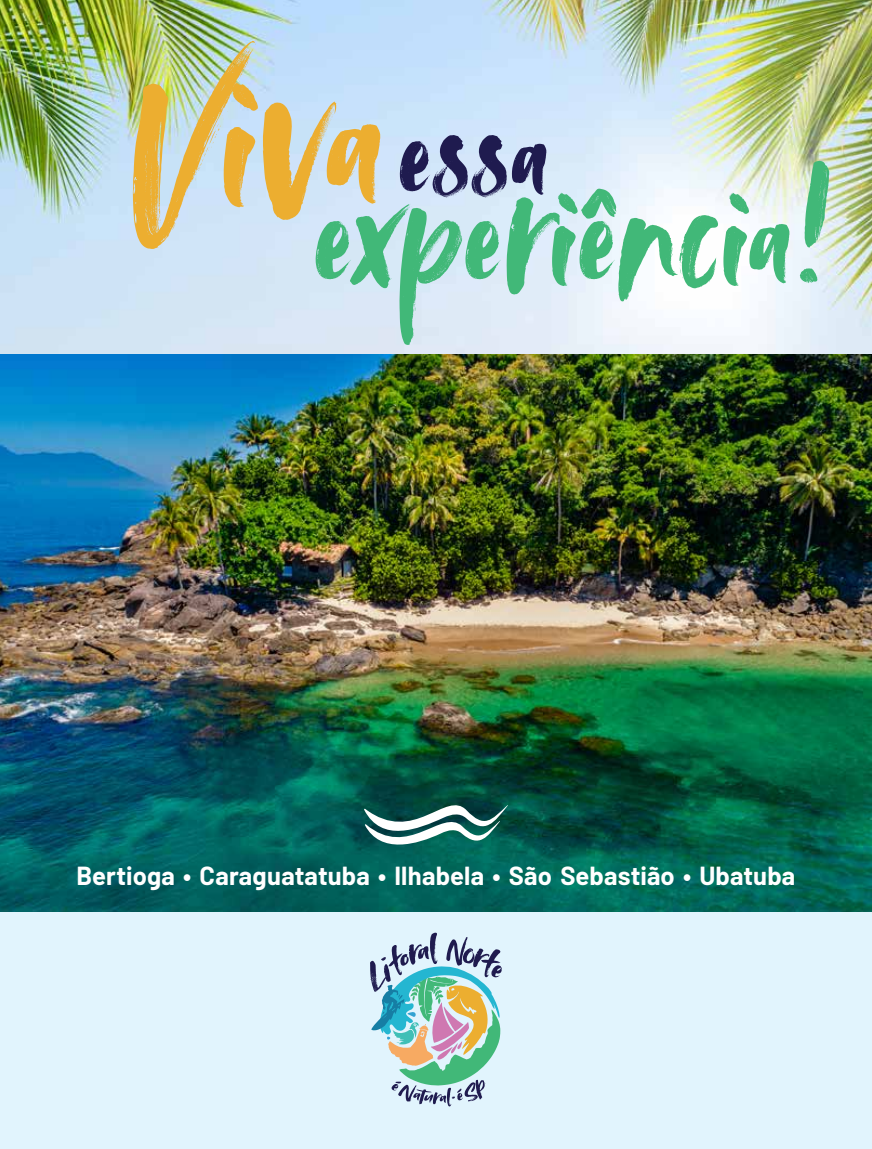
<style>
.page{position:relative;width:872px;height:1149px;background:#fff}
.page>*{position:absolute;margin:0;border:0;box-sizing:border-box;transform-origin:0 0}
.t1{font:168.9px "Avallon";letter-spacing:.005em;color:#41b878}
.t2{font:145.5px "Avallon";color:#1f1b4f}
.t3{font:700 25.5px "Barlow";letter-spacing:.005em;color:#fff}
</style>
<div class="page">
<div style="left:0;top:911px;width:872px;height:237px;background:#e1f4fd"></div>
<img style="left:0;top:0;width:872px;height:354px">
<img style="left:0;top:354px;width:872px;height:557px">
<svg style="left:364px;top:788px;width:144px;height:71px"></svg>
<svg style="left:370px;top:932px;width:132px;height:174px"></svg>
<h1 class="t1" style="left:124px;top:125px;width:711px"><sup>Viva</sup>experiência!</h1>
<h2 class="t2" style="left:397px;top:59px;width:152px">essa</h2>
<p class="t3" style="left:77px;top:856px;width:720px">Bertioga • Caraguatatuba • Ilhabela • São Sebastião • Ubatuba</p>
</div>
